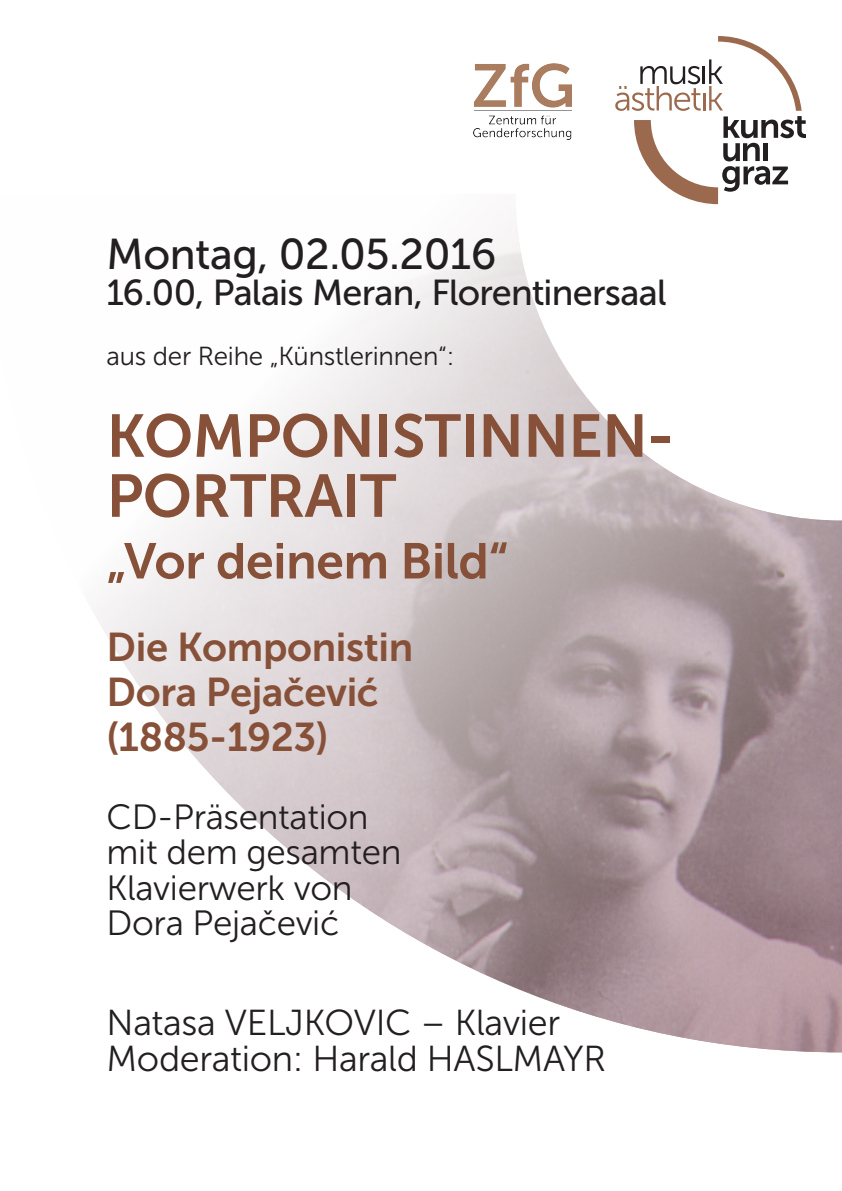
<style>
.page{position:relative;width:842px;height:1191px;background:#fff}
.page>*{position:absolute;margin:0;border:0;box-sizing:border-box;transform-origin:0 0}
.t1{font:60px "Museo Sans 700";letter-spacing:-.01em;color:#875038}
.Titel{font:50px "Museo Sans 700";letter-spacing:-.01em;color:#875038}
.t2{font:43px "Museo Sans 500";letter-spacing:-.01em;color:#231f20}
.Titel-2{font:40px "Museo Sans 700";letter-spacing:-.01em;color:#875038}
.t3{font:36px "Museo Sans 300";letter-spacing:-.01em;color:#231f20}
.Uhrzeit_Ort{font:36px "Museo Sans 500";letter-spacing:-.02em;color:#231f20}
.t4{font:35px "Museo Sans 300";letter-spacing:-.01em;color:#231f20}
.t5{font:26px "Museo Sans 300";letter-spacing:-.01em;color:#231f20}
</style>
<div class="page">
<img style="left:473px;top:64px;width:98px;height:76px">
<svg style="left:615px;top:36px;width:191px;height:158px"></svg>
<img style="left:95px;top:194px;width:747px;height:858px">
<p class="t2" style="left:107px;top:231px;width:391px">Montag, 02.05.2016</p>
<p class="Uhrzeit_Ort" style="left:107px;top:273px;width:562px">16.00, Palais Meran, Florentinersaal</p>
<p class="t5" style="left:107px;top:342px;width:349px">aus der Reihe „Künstlerinnen“:</p>
<p class="t1" style="left:107px;top:403px;width:569px">KOMPONISTINNEN-</p>
<p class="t1" style="left:107px;top:463px;width:291px">PORTRAIT</p>
<p class="Titel" style="left:107px;top:533px;width:403px">„Vor deinem Bild“</p>
<p class="Titel-2" style="left:107px;top:625px;width:308px">Die Komponistin</p>
<p class="Titel-2" style="left:107px;top:670px;width:274px">Dora Pejačević</p>
<p class="Titel-2" style="left:107px;top:715px;width:223px">(1885-1923)</p>
<p class="t4" style="left:107px;top:798px;width:264px">CD-Präsentation</p>
<p class="t4" style="left:107px;top:833px;width:296px">mit dem gesamten</p>
<p class="t4" style="left:107px;top:868px;width:248px">Klavierwerk von</p>
<p class="t4" style="left:107px;top:903px;width:234px">Dora Pejačević</p>
<p class="t3" style="left:107px;top:1003px;width:455px">Natasa VELJKOVIC – Klavier</p>
<p class="t3" style="left:107px;top:1039px;width:501px">Moderation: Harald HASLMAYR</p>
</div>
